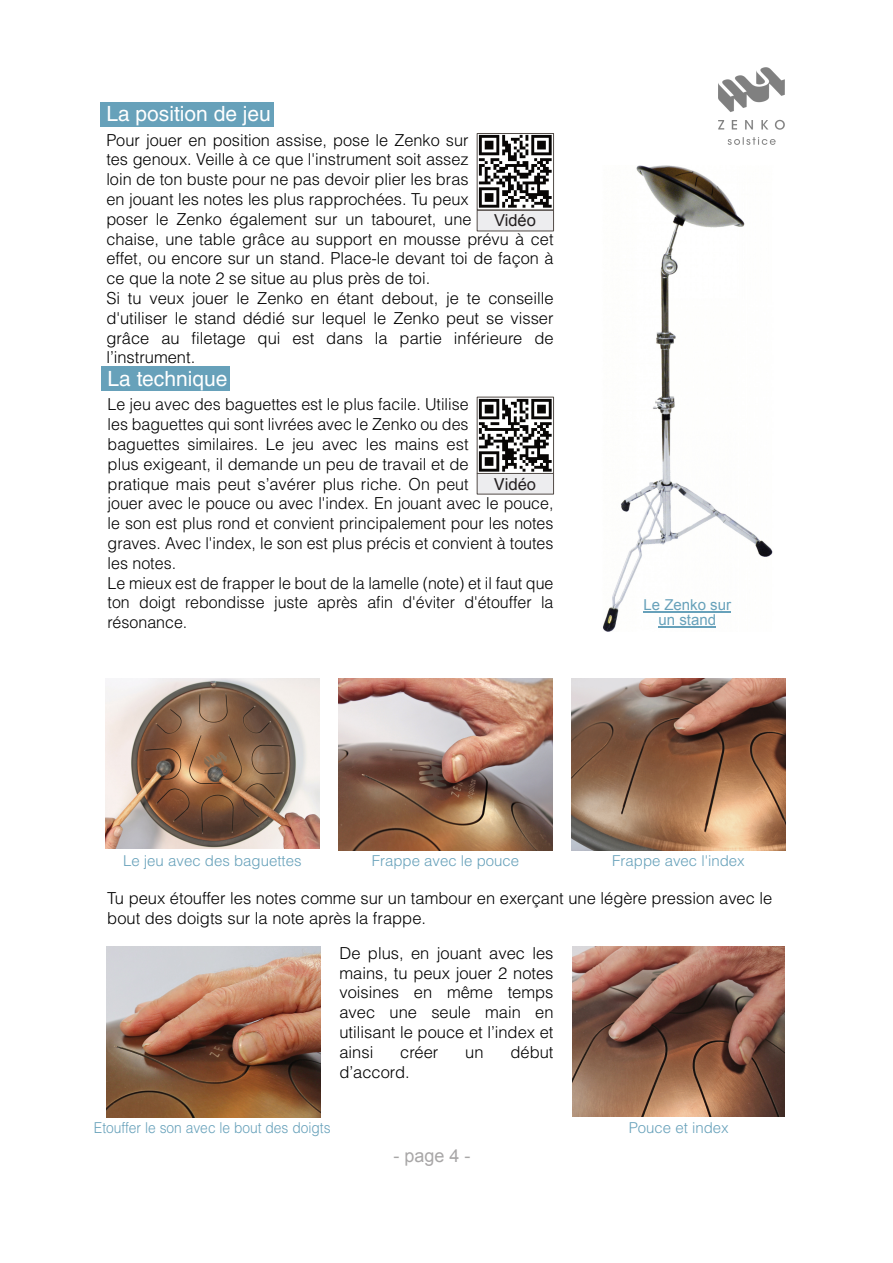
<style>
.page{position:relative;width:893px;height:1263px;background:#fff}
.page>*{position:absolute;margin:0;border:0;box-sizing:border-box;transform-origin:0 0}
.t1{font:21px "Helvetica LT Std";color:#fff}
.t2{font:18px "Arial";color:rgb(35 31 32/.4)}
.t3{font:300 16.5px/19.8px "Helvetica LT Std";color:#000}
.t4{font:16.5px "Helvetica LT Std";color:#231f20}
.t5{font:16.5px "Arial";color:#231f20}
.t6{font:300 15px "Helvetica LT Std";color:#67a1ba}
.t7{font:300 15px "Helvetica LT Std";color:#67a1ba;scale:.92 1}
.t8{font:15px/15.5px "Arial";color:#67a1ba;text-align:center}
</style>
<div class="page">
<img style="left:105px;top:679px;width:214px;height:170px">
<img style="left:338px;top:679px;width:214px;height:171px">
<img style="left:572px;top:679px;width:214px;height:171px">
<img style="left:573px;top:947px;width:212px;height:170px">
<img style="left:106px;top:947px;width:214px;height:170px">
<img style="left:718px;top:68px;width:66px;height:77px">
<img style="left:603px;top:166px;width:170px;height:465px">
<hr style="left:644px;top:611px;width:87px;height:1px;background:#67a1ba">
<hr style="left:659px;top:627px;width:57px;height:1px;background:#67a1ba">
<div style="left:100px;top:102px;width:173px;height:25px;background:#67a1ba"></div>
<div style="left:477px;top:210px;width:77px;height:21px;background:#ededef;border:1px solid #524b47"></div>
<div style="left:477px;top:473px;width:77px;height:21px;background:#ededef"></div>
<img style="left:479px;top:399px;width:73px;height:73px">
<div style="left:477px;top:397px;width:77px;height:77px;border:1px solid #524b47"></div>
<div style="left:101px;top:366px;width:128px;height:25px;background:#67a1ba"></div>
<img style="left:479px;top:135px;width:73px;height:73px">
<div style="left:477px;top:133px;width:77px;height:77px;border:1px solid #524b47"></div>
<p class="t1" style="left:106px;top:106px;width:166px">La position de jeu</p>
<p class="t3" style="left:106px;top:132px;width:449px">Pour jouer en position assise, pose le Zenko sur<br>tes genoux. Veille à ce que l'instrument soit assez<br>loin de ton buste pour ne pas devoir plier les bras<br>en jouant les notes les plus rapprochées. Tu peux<br>poser le Zenko également sur un tabouret, une<br>chaise, une table grâce au support en mousse prévu à cet effet, ou encore sur un stand. Place-le devant toi de façon à ce que la note 2 se situe au plus près de toi.<br>Si tu veux jouer le Zenko en étant debout, je te conseille d'utiliser le stand dédié sur lequel le Zenko peut se visser grâce au filetage qui est dans la partie inférieure de l’instrument.</p>
<p class="t1" style="left:108px;top:371px;width:121px">La technique</p>
<p class="t3" style="left:108px;top:397px;width:447px">Le jeu avec des baguettes est le plus facile. Utilise<br>les baguettes qui sont livrées avec le Zenko ou des<br>baguettes similaires. Le jeu avec les mains est<br>plus exigeant, il demande un peu de travail et de<br>pratique mais peut s’avérer plus riche. On peut<br>jouer avec le pouce ou avec l'index. En jouant avec le pouce, le son est plus rond et convient principalement pour les notes graves. Avec l'index, le son est plus précis et convient à toutes les notes.<br>Le mieux est de frapper le bout de la lamelle (note) et il faut que ton doigt rebondisse juste après afin d'éviter d'étouffer la résonance.</p>
<p class="t5" style="left:494px;top:214px;width:43px">Vidéo</p>
<p class="t4" style="left:494px;top:478px;width:44px">Vidéo</p>
<p class="t8" style="left:644px;top:598px;width:89px">Le Zenko sur un stand</p>
<p class="t6" style="left:123px;top:856px;width:180px">Le jeu avec des baguettes</p>
<p class="t6" style="left:372px;top:856px;width:149px">Frappe avec le pouce</p>
<p class="t6" style="left:612px;top:856px;width:134px">Frappe avec l'index</p>
<p class="t3" style="left:107px;top:890px;width:667px">Tu peux étouffer les notes comme sur un tambour en exerçant une légère pression avec le bout des doigts sur la note après la frappe.</p>
<p class="t3" style="left:339px;top:945px;width:216px;text-align:justify">De plus, en jouant avec les mains, tu peux jouer 2 notes voisines en même temps avec une seule main en utilisant le pouce et l’index et ainsi</p>
<p class="t3" style="left:400px;top:1044px;width:40px">créer</p>
<p class="t3" style="left:465px;top:1044px;width:20px">un</p>
<p class="t3" style="left:510px;top:1044px;width:45px">début</p>
<p class="t3" style="left:339px;top:1064px;width:72px">d’accord.</p>
<p class="t7" style="left:94px;top:1122px;width:259px">Etouffer le son avec le bout des doigts</p>
<p class="t6" style="left:629px;top:1122px;width:102px">Pouce et index</p>
<p class="t2" style="left:394px;top:1149px;width:79px">- page 4 -</p>
</div>
